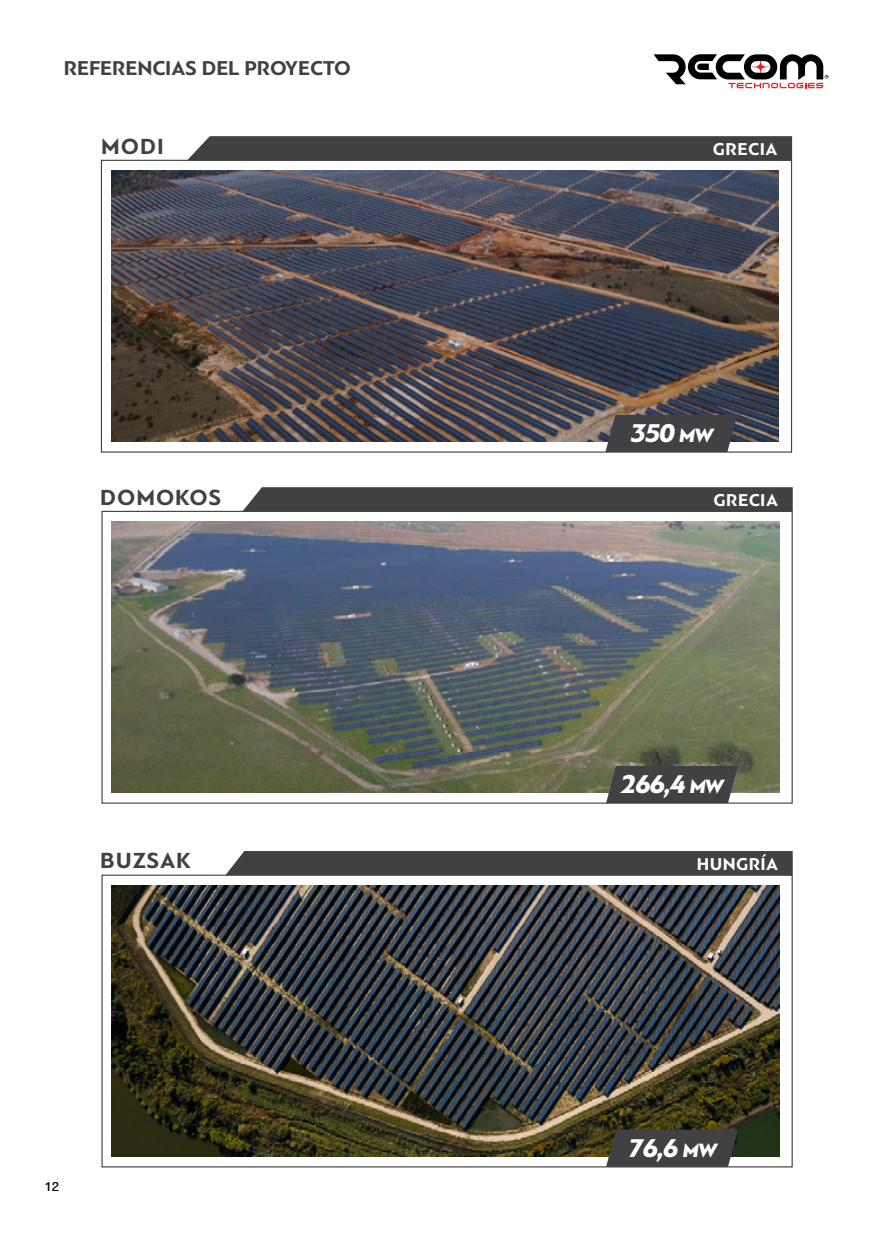
<style>
.page{position:relative;width:893px;height:1234px;background:#fff}
.page>*{position:absolute;margin:0;border:0;box-sizing:border-box;transform-origin:0 0}
.t1{font:italic 900 27px "PF Bague Sans Pro";letter-spacing:-.04em;color:#fff}
.t2{font:700 22.95px "PF Bague Sans Pro";letter-spacing:.04em;color:#414042}
.t3{font:700 21px "PF Bague Sans Pro";color:#414042}
.t4{font:700 18px "PF Bague Sans Pro";letter-spacing:.025em;color:#fff}
.t5{font:500 13.5px "PF Bague Sans Pro";color:#000}
.s1{font-size:20.25px}
</style>
<div class="page">
<svg style="left:654px;top:54px;width:175px;height:34px"></svg>
<div style="left:187px;top:136px;width:605px;height:24px;background:#414042"></div>
<img style="left:111px;top:170px;width:668px;height:271px">
<svg style="left:605px;top:415px;width:132px;height:37px;background:#474547"></svg>
<div style="left:242px;top:487px;width:551px;height:24px;background:#414042"></div>
<img style="left:112px;top:521px;width:667px;height:271px">
<svg style="left:606px;top:765px;width:132px;height:38px;background:#484747"></svg>
<div style="left:225px;top:851px;width:568px;height:24px;background:#414042"></div>
<img style="left:112px;top:885px;width:667px;height:270px">
<svg style="left:606px;top:1129px;width:132px;height:37px;background:#434241"></svg>
<p class="t3" style="left:64px;top:55px;width:289px">REFERENCIAS DEL PROYECTO</p>
<p class="t2" style="left:101px;top:132px;width:64px">MODI</p>
<p class="t4" style="left:713px;top:138px;width:66px">GRECIA</p>
<p class="t1" style="left:631px;top:416px;width:84px">350 <span class="s1">MW</span></p>
<p class="t2" style="left:100px;top:483px;width:122px">DOMOKOS</p>
<p class="t4" style="left:713px;top:489px;width:66px">GRECIA</p>
<p class="t1" style="left:621px;top:767px;width:104px">266,4 <span class="s1">MW</span></p>
<p class="t2" style="left:100px;top:846px;width:92px">BUZSAK</p>
<p class="t4" style="left:697px;top:853px;width:83px">HUNGRÍA</p>
<p class="t5" style="left:44px;top:1178px;width:17px">12</p>
<p class="t1" style="left:628px;top:1130px;width:90px">76,6 <span class="s1">MW</span></p>
</div>
